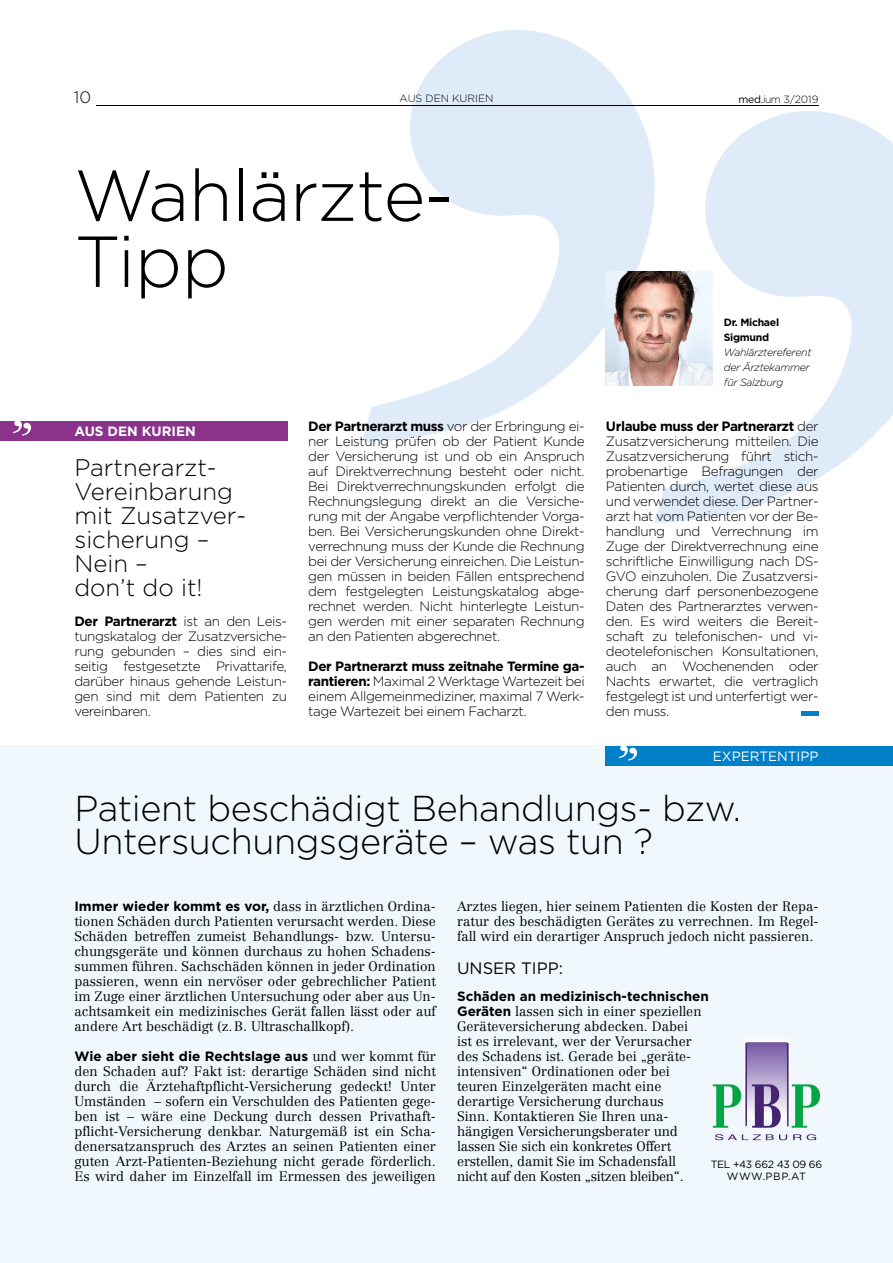
<style>
.page{position:relative;width:893px;height:1263px;background:#fff}
.page>*{position:absolute;margin:0;border:0;box-sizing:border-box;transform-origin:0 0}
.t1{font:300 72px/66px "Gotham";letter-spacing:-.01em;color:#000}
.t2{font:300 36px/33px "Gotham";letter-spacing:-.01em;color:#000}
.t3{font:300 24px/24px "Gotham";color:#000}
.t4{font:16.5px "Gotham";color:#000}
.t5{font:300 16.5px "Gotham";color:#000}
.t6{font:300 13.5px/15px "Gotham";letter-spacing:-.03em;color:#000;text-align:justify}
.t7{font:300 13.5px/15px "Centennial LT";color:#000;text-align:justify}
.t8{font:700 13.5px "Gotham";color:#000}
.t9{font:700 13.5px "Gotham";color:#fff}
.t10{font:13.5px "Gotham";color:#fff}
.t11{font:italic 300 10.5px/15px "Gotham";letter-spacing:-.03em;color:#000}
.t12{font:10.5px/12px "Gotham";letter-spacing:-.03em;color:#000;text-align:center}
.t13{font:300 10.5px "Gotham";color:#000}
.t14{font:700 10.5px/15px "Gotham";letter-spacing:-.03em;color:#000}
.s1{font-weight:400}
.s2{font-weight:700}
.s3{font-family:"Gotham";font-weight:700}
.s4{font-family:"Centennial LT";font-weight:300}
</style>
<div class="page">
<svg style="left:362px;top:30px;width:292px;height:412px"></svg>
<svg style="left:654px;top:111px;width:239px;height:412px"></svg>
<div style="left:0;top:421px;width:287px;height:20px;background:#8b338b"></div>
<svg style="left:13px;top:421px;width:18px;height:15px"></svg>
<img style="left:606px;top:272px;width:106px;height:114px">
<div style="left:801px;top:711px;width:18px;height:5px;background:#0080c8"></div>
<div style="left:0;top:746px;width:893px;height:517px;background:#f0f7fd"></div>
<div style="left:606px;top:746px;width:287px;height:20px;background:#0080c8"></div>
<svg style="left:619px;top:746px;width:18px;height:14px"></svg>
<img style="left:712px;top:1039px;width:109px;height:102px">
<hr style="left:96px;top:105px;width:723px;height:1px;background:#000">
<p class="t5" style="left:74px;top:86px;width:19px">10</p>
<p class="t13" style="left:400px;top:92px;width:95px">AUS DEN KURIEN</p>
<p class="t13" style="left:739px;top:92px;width:81px"><span class="s1">med.</span>ium 3/2019</p>
<h1 class="t1" style="left:74px;top:160px;width:381px">Wahlärzte-<br>Tipp</h1>
<p class="t9" style="left:74px;top:422px;width:123px">AUS DEN KURIEN</p>
<h3 class="t3" style="left:74px;top:455px;width:173px">Partnerarzt-<br>Vereinbarung mit Zusatzver&shy;sicherung –<br>Nein –<br>don’t do it!</h3>
<p class="t6" style="left:74px;top:613px;width:214px"><span class="s2">Der Partnerarzt</span> ist an den Leis&shy;tungskatalog der Zusatzversiche&shy;rung gebunden – dies sind ein&shy;seitig festgesetzte Privattarife, darüber hinaus gehende Leistun&shy;gen sind mit dem Patienten zu vereinbaren.</p>
<p class="t6" style="left:308px;top:418px;width:278px"><span class="s2">Der Partnerarzt muss</span> vor der Erbringung ei&shy;ner Leistung prüfen ob der Patient Kunde der Versicherung ist und ob ein Anspruch auf Direktverrechnung besteht oder nicht.<br>Bei Direktverrechnungskunden erfolgt die Rechnungslegung direkt an die Versiche&shy;rung mit der Angabe verpflichtender Vorga&shy;ben. Bei Versicherungskunden ohne Direkt&shy;verrechnung muss der Kunde die Rechnung bei der Versicherung einreichen. Die Leistun&shy;gen müssen in beiden Fällen entsprechend dem festgelegten Leistungskatalog abge&shy;rechnet werden. Nicht hinterlegte Leistun&shy;gen werden mit einer separaten Rechnung an den Patienten abgerechnet.</p>
<p class="t6" style="left:308px;top:658px;width:278px"><span class="s2">Der Partnerarzt muss zeitnahe Termine ga&shy;rantieren:</span> Maximal 2 Werktage Wartezeit bei einem Allgemeinmediziner, maximal 7 Werk&shy;tage Wartezeit bei einem Facharzt.</p>
<p class="t14" style="left:724px;top:315px;width:57px">Dr. Michael<br>Sigmund</p>
<p class="t11" style="left:724px;top:344px;width:89px">Wahlärztereferent der Ärztekammer für Salzburg</p>
<p class="t6" style="left:606px;top:418px;width:214px"><span class="s2">Urlaube muss der Partnerarzt</span> der Zusatzversicherung mitteilen. Die Zusatzversicherung führt stich&shy;probenartige Befragungen der Patienten durch, wertet diese aus und verwendet diese. Der Partner&shy;arzt hat vom Patienten vor der Be&shy;handlung und Verrechnung im Zuge der Direktverrechnung eine schriftliche Einwilligung nach DS-GVO einzuholen. Die Zusatzversi&shy;cherung darf personenbezogene Daten des Partnerarztes verwen&shy;den. Es wird weiters die Bereit&shy;schaft zu telefonischen- und vi&shy;deotelefonischen Konsultationen, auch an Wochenenden oder Nachts erwartet, die vertraglich festgelegt ist und unterfertigt wer&shy;den muss.</p>
<p class="t10" style="left:713px;top:748px;width:107px">EXPERTENTIPP</p>
<h2 class="t2" style="left:74px;top:791px;width:668px">Patient beschädigt Behandlungs- bzw.<br>Untersuchungsgeräte – was tun ?</h2>
<p class="t7" style="left:74px;top:899px;width:363px"><span class="s3">Immer wieder kommt es vor,</span> dass in ärztlichen Ordina&shy;tionen Schäden durch Patienten verursacht werden. Diese Schäden betreffen zumeist Behandlungs- bzw. Untersu&shy;chungsgeräte und können durchaus zu hohen Schadens&shy;summen führen. Sachschäden können in jeder Ordination passieren, wenn ein nervöser oder gebrechlicher Patient im Zuge einer ärztlichen Untersuchung oder aber aus Un&shy;achtsamkeit ein medizinisches Gerät fallen lässt oder auf andere Art beschädigt (z. B. Ultraschallkopf).</p>
<p class="t8" style="left:74px;top:1047px;width:363px">Wie aber sieht die Rechtslage aus <span class="s4">und wer kommt für</span></p>
<p class="t7" style="left:74px;top:1064px;width:363px">den Schaden auf? Fakt ist: derartige Schäden sind nicht durch die Ärztehaftpflicht-Versicherung gedeckt! Unter Umständen – sofern ein Verschulden des Patienten gege&shy;ben ist – wäre eine Deckung durch dessen Privathaft&shy;pflicht-Versicherung denkbar. Naturgemäß ist ein Scha&shy;denersatzanspruch des Arztes an seinen Patienten einer guten Arzt-Patienten-Beziehung nicht gerade förderlich.<br>Es wird daher im Einzelfall im Ermessen des jeweiligen</p>
<p class="t7" style="left:457px;top:899px;width:363px">Arztes liegen, hier seinem Patienten die Kosten der Repa&shy;ratur des beschädigten Gerätes zu verrechnen. Im Regel&shy;fall wird ein derartiger Anspruch jedoch nicht passieren.</p>
<p class="t4" style="left:457px;top:957px;width:107px">UNSER TIPP:</p>
<p class="t8" style="left:457px;top:987px;width:253px">Schäden an medizinisch-technischen</p>
<p class="t7" style="left:457px;top:1004px;width:246px;text-align:left"><span class="s3">Geräten</span> lassen sich in einer speziellen Geräteversicherung abdecken. Dabei ist es irrelevant, wer der Verursacher des Schadens ist. Gerade bei „gerät e&shy;intensiven“ Ordinationen oder bei teuren Einzelgeräten macht eine derartige Versicherung durchaus<br>Sinn. Kontaktieren Sie Ihren una&shy;hängigen Versicherungsberater und lassen Sie sich ein konkretes Offert erstellen, damit Sie im Schadensfall nicht auf den Kosten „sitzen bleiben“.</p>
<p class="t12" style="left:711px;top:1158px;width:113px">TEL +43 662 43 09 66<br>WWW.PBP.AT</p>
</div>
